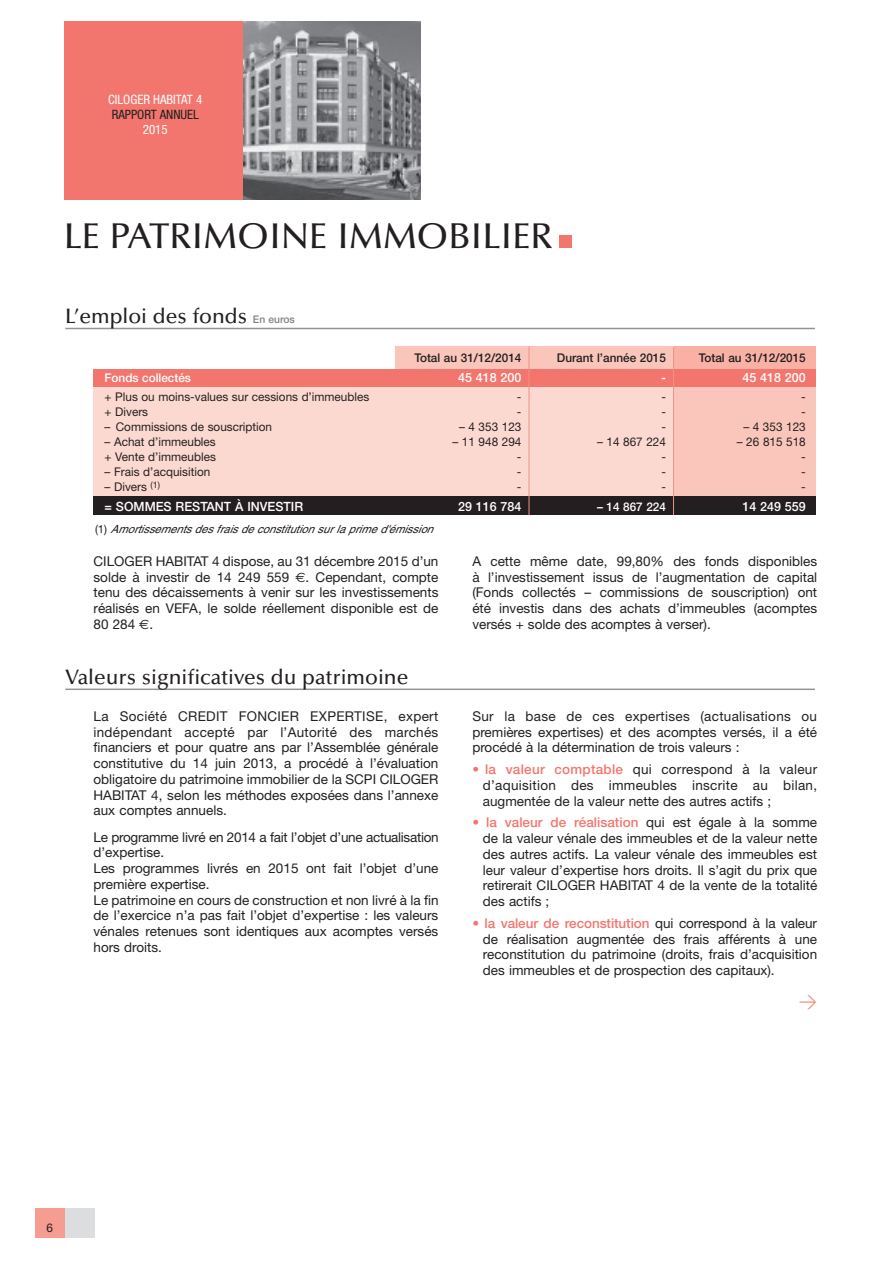
<style>
.page{position:relative;width:893px;height:1263px;background:#fff}
.page>*{position:absolute;margin:0;border:0;box-sizing:border-box;transform-origin:0 0}
.t1{font:500 36px "Optima";color:#231f20}
.t2{font:500 21px "Optima";color:#231f20}
.t3{font:18px "DIN";color:#f49085}
.t4{font:13.5px/15.8px "Helvetica Neue";color:#231f20;text-align:justify}
.t5{font:condensed 12.9px "Helvetica Neue";color:#fff}
.t6{font:condensed 12.9px "Helvetica Neue";color:#231f20}
.t7{font:500 12.75px "Helvetica Neue";color:#fff}
.t8{font:12px "Helvetica Neue";color:#231f20}
.t9{font:500 12px "Helvetica Neue";color:#231f20}
.t10{font:500 12px "Helvetica Neue";color:#fff}
.t11{font:italic 11.25px "Helvetica";color:#231f20}
.s1{font-family:"Helvetica Neue";font-size:10.5px;color:#808285}
.s2{font-family:"Helvetica Neue";font-style:normal}
.s3{font-family:"Euro Sans"}
.s4{color:#f2766d}
.s5{font-weight:500;color:#f2766d}
</style>
<div class="page">
<div style="left:94px;top:386px;width:580px;height:111px;background:#fcd9d0"></div>
<div style="left:395px;top:347px;width:278px;height:22px;background:#fac5ba"></div>
<div style="left:674px;top:386px;width:142px;height:111px;background:#fac5ba"></div>
<div style="left:674px;top:347px;width:142px;height:22px;background:#f9b0a5"></div>
<div style="left:94px;top:496px;width:722px;height:19px;background:#231f20"></div>
<div style="left:94px;top:369px;width:722px;height:17px;background:#f2766d"></div>
<hr style="left:529px;top:347px;width:1px;height:168px;background:#f49085">
<hr style="left:673px;top:347px;width:1px;height:168px;background:#f49085">
<img style="left:242px;top:21px;width:179px;height:179px">
<div style="left:559px;top:236px;width:13px;height:12px;background:#f2766d"></div>
<hr style="left:65px;top:328px;width:750px;height:1px;background:#939598">
<hr style="left:65px;top:688px;width:750px;height:2px;background:#939598">
<div style="left:64px;top:21px;width:178px;height:179px;background:#f2766d"></div>
<div style="left:35px;top:1208px;width:30px;height:29px;background:#f69c91"></div>
<div style="left:65px;top:1208px;width:29px;height:29px;background:#dcdddf"></div>
<p class="t5" style="left:108px;top:94px;width:96px">CILOGER HABITAT 4</p>
<p class="t6" style="left:112px;top:109px;width:89px">RAPPORT ANNUEL</p>
<p class="t5" style="left:143px;top:124px;width:26px">2015</p>
<h1 class="t1" style="left:64px;top:222px;width:490px">LE PATRIMOINE IMMOBILIER</h1>
<h2 class="t2" style="left:65px;top:308px;width:231px">L’emploi des fonds <span class="s1">En euros</span></h2>
<p class="t9" style="left:414px;top:353px;width:109px">Total au 31/12/2014</p>
<p class="t9" style="left:557px;top:353px;width:111px">Durant l’année 2015</p>
<p class="t9" style="left:699px;top:353px;width:109px">Total au 31/12/2015</p>
<p class="t10" style="left:105px;top:373px;width:88px">Fonds collectés</p>
<p class="t7" style="left:458px;top:372px;width:65px">45 418 200</p>
<p class="t7" style="left:661px;top:372px;width:6px">-</p>
<p class="t7" style="left:742px;top:372px;width:65px">45 418 200</p>
<p class="t8" style="left:105px;top:392px;width:266px">+ Plus ou moins-values sur cessions d’immeubles</p>
<p class="t8" style="left:517px;top:392px;width:6px">-</p>
<p class="t8" style="left:661px;top:392px;width:6px">-</p>
<p class="t8" style="left:801px;top:392px;width:6px">-</p>
<p class="t8" style="left:105px;top:407px;width:45px">+ Divers</p>
<p class="t8" style="left:517px;top:407px;width:6px">-</p>
<p class="t8" style="left:661px;top:407px;width:6px">-</p>
<p class="t8" style="left:801px;top:407px;width:6px">-</p>
<p class="t8" style="left:105px;top:422px;width:169px">– Commissions de souscription</p>
<p class="t8" style="left:459px;top:422px;width:64px">– 4 353 123</p>
<p class="t8" style="left:661px;top:422px;width:6px">-</p>
<p class="t8" style="left:743px;top:422px;width:64px">– 4 353 123</p>
<p class="t8" style="left:105px;top:437px;width:113px">– Achat d’immeubles</p>
<p class="t8" style="left:452px;top:437px;width:70px">– 11 948 294</p>
<p class="t8" style="left:597px;top:437px;width:70px">– 14 867 224</p>
<p class="t8" style="left:737px;top:437px;width:70px">– 26 815 518</p>
<p class="t8" style="left:105px;top:452px;width:113px">+ Vente d’immeubles</p>
<p class="t8" style="left:517px;top:452px;width:6px">-</p>
<p class="t8" style="left:661px;top:452px;width:6px">-</p>
<p class="t8" style="left:801px;top:452px;width:6px">-</p>
<p class="t8" style="left:105px;top:467px;width:107px">– Frais d’acquisition</p>
<p class="t8" style="left:517px;top:467px;width:6px">-</p>
<p class="t8" style="left:661px;top:467px;width:6px">-</p>
<p class="t8" style="left:801px;top:467px;width:6px">-</p>
<p class="t8" style="left:105px;top:482px;width:57px">– Divers <sup>(1)</sup></p>
<p class="t8" style="left:517px;top:482px;width:6px">-</p>
<p class="t8" style="left:661px;top:482px;width:6px">-</p>
<p class="t8" style="left:801px;top:482px;width:6px">-</p>
<p class="t7" style="left:105px;top:501px;width:200px">= SOMMES RESTANT À INVESTIR</p>
<p class="t7" style="left:458px;top:501px;width:65px">29 116 784</p>
<p class="t10" style="left:597px;top:502px;width:70px">– 14 867 224</p>
<p class="t7" style="left:742px;top:501px;width:65px">14 249 559</p>
<p class="t11" style="left:95px;top:525px;width:339px"><span class="s2">(1)</span> Amortissements des frais de constitution sur la prime d'émission</p>
<p class="t4" style="left:94px;top:554px;width:346px">CILOGER HABITAT 4 dispose, au 31 décembre 2015 d’un solde à investir de 14 249 559 <span class="s3">€</span>. Cependant, compte tenu des décaissements à venir sur les investissements réalisés en VEFA, le solde réellement disponible est de 80 284 <span class="s3">€</span>.</p>
<p class="t4" style="left:472px;top:554px;width:346px">A cette même date, 99,80% des fonds disponibles à l’investissement issus de l’augmentation de capital (Fonds collectés – commissions de souscription) ont été investis dans des achats d’immeubles (acomptes versés + solde des acomptes à verser).</p>
<h2 class="t2" style="left:65px;top:669px;width:345px">Valeurs significatives du patrimoine</h2>
<p class="t4" style="left:94px;top:710px;width:346px">La Société CREDIT FONCIER EXPERTISE, expert indépendant accepté par l’Autorité des marchés financiers et pour quatre ans par l’Assemblée générale constitutive du 14 juin 2013, a procédé à l’évaluation obligatoire du patrimoine immobilier de la SCPI CILOGER HABITAT 4, selon les méthodes exposées dans l’annexe aux comptes annuels.</p>
<p class="t4" style="left:94px;top:830px;width:347px;text-align:left">Le programme livré en 2014 a fait l’objet d’une actualisation d’expertise.<br>Les programmes livrés en 2015 ont fait l’objet d’une première expertise.<br>Le patrimoine en cours de construction et non livré à la fin de l’exercice n’a pas fait l’objet d’expertise : les valeurs vénales retenues sont identiques aux acomptes versés hors droits.</p>
<p class="t4" style="left:472px;top:710px;width:346px">Sur la base de ces expertises (actualisations ou premières expertises) et des acomptes versés, il a été procédé à la détermination de trois valeurs :</p>
<p class="t4" style="left:483px;top:763px;width:336px;text-indent:-10px"><span class="s4">•</span> <span class="s5">la valeur comptable</span> qui correspond à la valeur d’aquisition des immeubles inscrite au bilan, augmentée de la valeur nette des autres actifs ;</p>
<p class="t4" style="left:483px;top:816px;width:336px;text-indent:-10px"><span class="s4">•</span> <span class="s5">la valeur de réalisation</span> qui est égale à la somme de la valeur vénale des immeubles et de la valeur nette des autres actifs. La valeur vénale des immeubles est leur valeur d’expertise hors droits. Il s’agit du prix que retirerait CILOGER HABITAT 4 de la vente de la totalité des actifs ;</p>
<p class="t4" style="left:483px;top:917px;width:336px;text-indent:-10px"><span class="s4">•</span> <span class="s5">la valeur de reconstitution</span> qui correspond à la valeur de réalisation augmentée des frais afférents à une reconstitution du patrimoine (droits, frais d’acquisition des immeubles et de prospection des capitaux).</p>
<h3 class="t3" style="left:799px;top:990px;width:20px">&gt;</h3>
<p class="t8" style="left:47px;top:1223px;width:8px">6</p>
</div>
